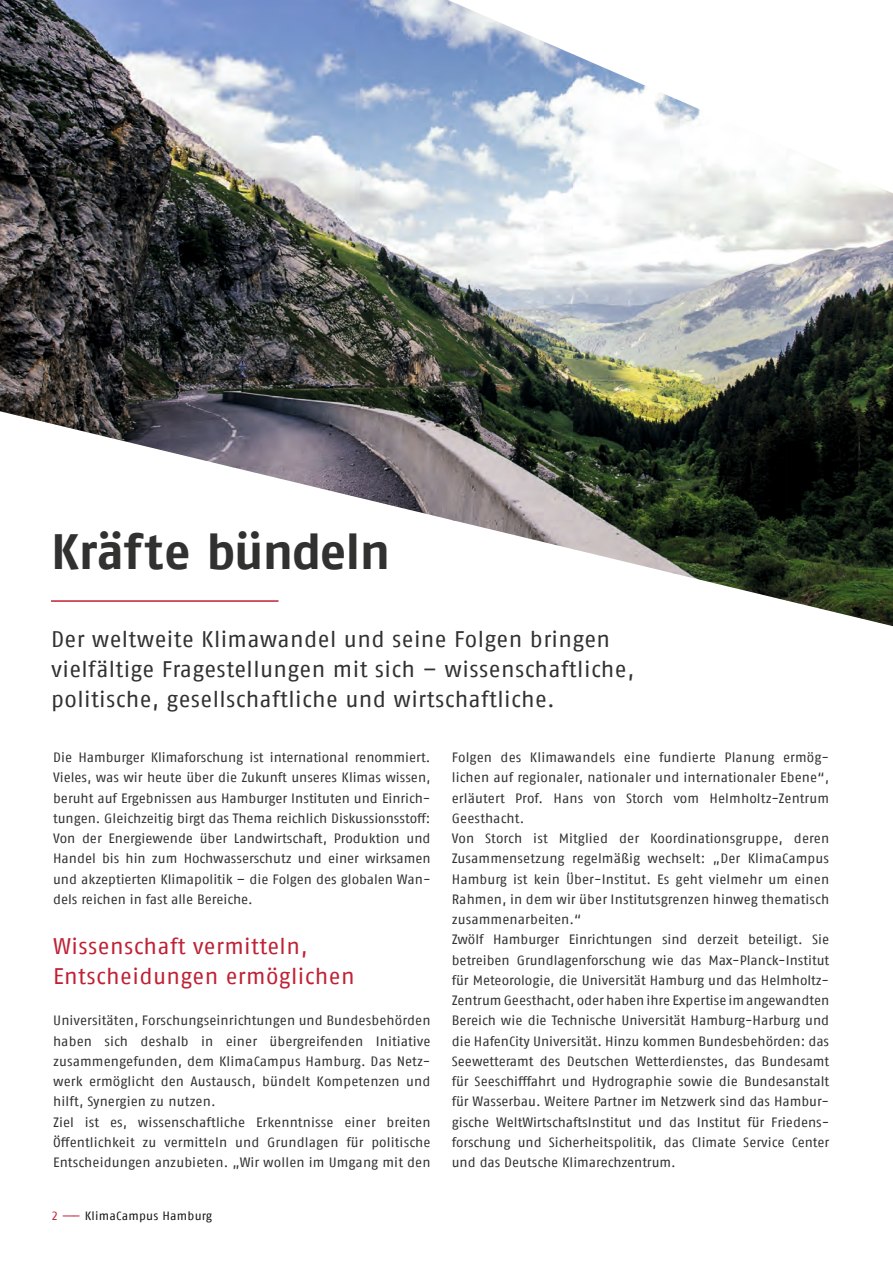
<style>
.page{position:relative;width:893px;height:1263px;background:#fff}
.page>*{position:absolute;margin:0;border:0;box-sizing:border-box;transform-origin:0 0}
.t1{font:700 49.5px "Fago Offc";letter-spacing:-.01em;color:#313130}
.t2{font:22.5px/30px "Fago Offc";letter-spacing:.015em;color:#313130}
.t3{font:22.5px/30px "Fago Offc";letter-spacing:.015em;color:#bf2134}
.t4{font:13.5px/20.2px "Fago Offc";color:#313130}
.t5{font:12px "Fago Offc";letter-spacing:.02em;color:#131413}
.s1{color:#bf2134}
</style>
<div class="page">
<img style="left:0;top:0;width:360px;height:467px">
<img style="left:360px;top:0;width:213px;height:520px">
<img style="left:573px;top:54px;width:107px;height:519px">
<img style="left:680px;top:101px;width:106px;height:500px">
<img style="left:786px;top:161px;width:107px;height:465px">
<img style="left:229px;top:466px;width:131px;height:32px">
<img style="left:452px;top:520px;width:122px;height:29px">
<hr style="left:51px;top:600px;width:228px;height:2px;background:#bf2134">
<h1 class="t1" style="left:51px;top:522px;width:341px">Kräfte bündeln</h1>
<h2 class="t2" style="left:51px;top:624px;width:585px">Der weltweite Klimawandel und seine Folgen bringen vielfältige Fragestellungen mit sich – wissenschaftliche, politische, gesellschaftliche und wirtschaftliche.</h2>
<p class="t4" style="left:53px;top:747px;width:379px;text-align:justify">Die Hamburger Klimaforschung ist international renommiert.<br>Vieles, was wir heute über die Zukunft unseres Klimas wissen, beruht auf Ergebnissen aus Hamburger Instituten und Einrich&shy;tungen. Gleichzeitig birgt das Thema reichlich Diskussionsstoff:<br>Von der Energiewende über Landwirtschaft, Produktion und Handel bis hin zum Hochwasserschutz und einer wirksamen und akzeptierten Klimapolitik – die Folgen des globalen Wan&shy;dels reichen in fast alle Bereiche.</p>
<h2 class="t3" style="left:53px;top:931px;width:303px">Wissenschaft vermitteln,<br>Entscheidungen ermöglichen</h2>
<p class="t4" style="left:53px;top:1011px;width:379px">Universitäten, Forschungseinrichtungen und Bundes behörden haben sich deshalb in einer übergreifenden Initiative zusammen gefunden, dem KlimaCampus Hamburg. Das Netz&shy;werk ermöglicht den Austausch, bündelt Kompetenzen und hilft, Synergien zu nutzen.<br>Ziel ist es, wissenschaftliche Erkenntnisse einer breiten Öffentlichkeit zu vermitteln und Grundlagen für politische Entscheidungen anzubieten. „Wir wollen im Umgang mit den</p>
<p class="t5" style="left:51px;top:1209px;width:163px"><span class="s1">2 –––</span> KlimaCampus Hamburg</p>
<p class="t4" style="left:452px;top:747px;width:379px">Folgen des Klimawandels eine fundierte Planung ermög&shy;lichen auf regionaler, nationaler und internationaler Ebene“, erläutert Prof. Hans von Storch vom Helmholtz-Zentrum Geesthacht.<br>Von Storch ist Mitglied der Koordinationsgruppe, deren Zusammensetzung regelmäßig wechselt: „Der KlimaCampus Hamburg ist kein Über-Institut. Es geht vielmehr um einen Rahmen, in dem wir über Institutsgrenzen hinweg thematisch zusammenarbeiten.“<br>Zwölf Hamburger Einrichtungen sind derzeit beteiligt. Sie betreiben Grundlagenforschung wie das Max-Planck-Institut für Meteorologie, die Universität Hamburg und das Helmholtz-Zentrum Geesthacht, oder haben ihre Expertise im angewandten Bereich wie die Technische Universität Hamburg-Harburg und die HafenCity Universität. Hinzu kommen Bundesbehörden: das Seewetteramt des Deutschen Wetterdienstes, das Bundesamt für Seeschifffahrt und Hydrographie sowie die Bundesanstalt für Wasserbau. Weitere Partner im Netzwerk sind das Hambur&shy;gische WeltWirtschaftsInstitut und das Institut für Friedens&shy;forschung und Sicherheitspolitik, das Climate Service Center und das Deutsche Klimarechzentrum.</p>
</div>
